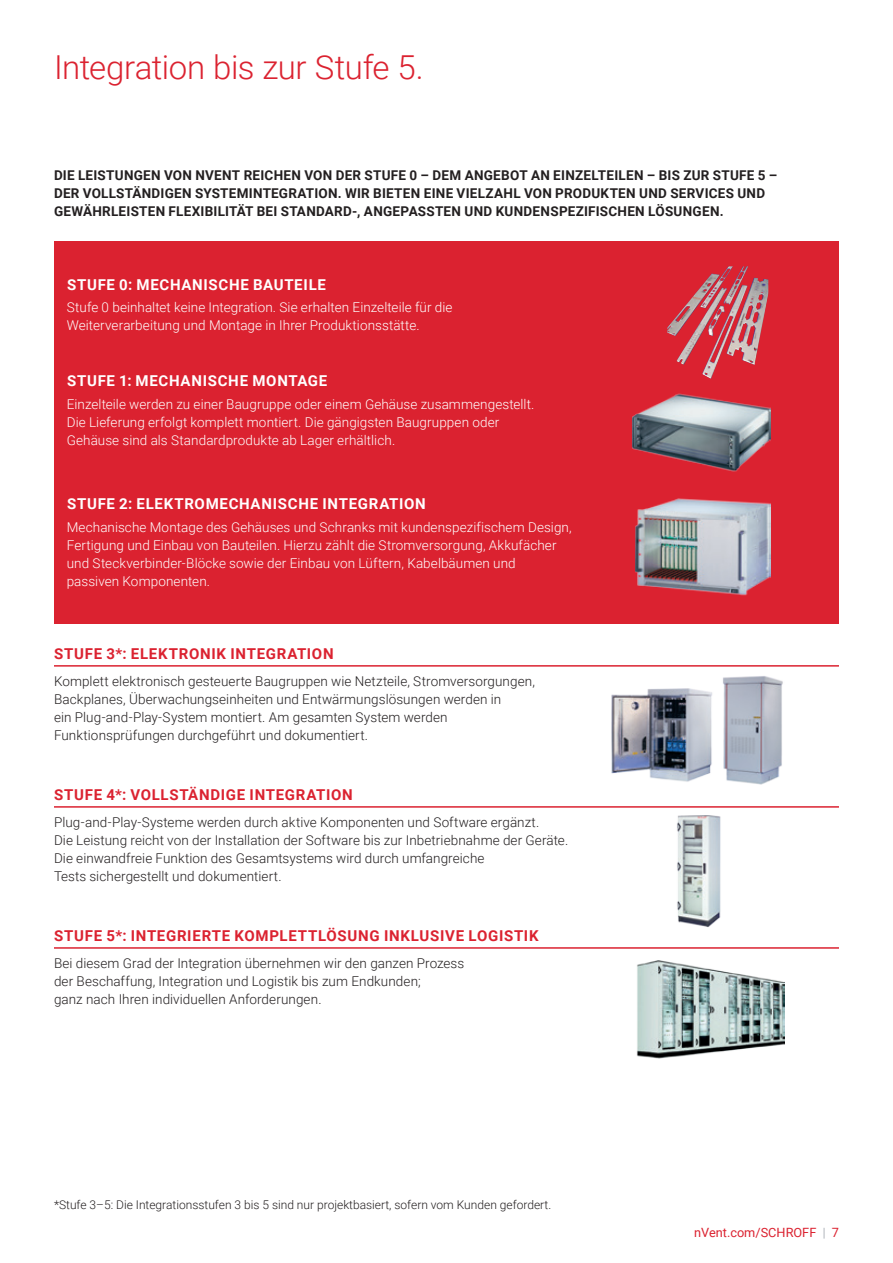
<style>
.page{position:relative;width:893px;height:1263px;background:#fff}
.page>*{position:absolute;margin:0;border:0;box-sizing:border-box;transform-origin:0 0}
.t1{font:300 33px "Roboto";letter-spacing:-.015em;color:#db2230}
.t2{font:700 15px "Roboto";letter-spacing:.05em;color:#db2230}
.t3{font:700 15px "Roboto";letter-spacing:.05em;color:#fff}
.t4{font:300 13.5px/18px "Roboto";letter-spacing:.005em;color:#231f20}
.t5{font:300 13.5px/18px "Roboto";letter-spacing:.005em;color:#fff}
.t6{font:700 13.5px/18px "Roboto";letter-spacing:.02em;color:#231f20}
.t7{font:12.75px "Roboto";color:#db2230}
.t8{font:300 12px "Roboto";color:#231f20}
.s1{font-weight:300;color:#8f959e}
</style>
<div class="page">
<div style="left:54px;top:241px;width:785px;height:382px;background:#db2230"></div>
<img style="left:667px;top:266px;width:87px;height:88px">
<img style="left:633px;top:393px;width:138px;height:79px">
<img style="left:635px;top:498px;width:135px;height:98px">
<hr style="left:54px;top:665px;width:785px;height:2px;background:#db2230">
<hr style="left:54px;top:806px;width:785px;height:2px;background:#db2230">
<hr style="left:54px;top:947px;width:785px;height:2px;background:#db2230">
<img style="left:611px;top:676px;width:172px;height:109px">
<img style="left:677px;top:815px;width:44px;height:112px">
<img style="left:636px;top:960px;width:148px;height:99px">
<h1 class="t1" style="left:54px;top:44px;width:371px">Integration bis zur Stufe 5.</h1>
<p class="t6" style="left:54px;top:166px;width:725px">DIE LEISTUNGEN VON NVENT REICHEN VON DER STUFE 0 – DEM ANGEBOT AN EINZELTEILEN – BIS ZUR STUFE 5 –<br>DER VOLLSTÄNDIGEN SYSTEMINTEGRATION. WIR BIETEN EINE VIELZAHL VON PRODUKTEN UND SERVICES UND<br>GEWÄHRLEISTEN FLEXIBILITÄT BEI STANDARD-, ANGEPASSTEN UND KUNDENSPEZIFISCHEN LÖSUNGEN.</p>
<p class="t3" style="left:67px;top:274px;width:260px">STUFE 0: MECHANISCHE BAUTEILE</p>
<p class="t5" style="left:67px;top:298px;width:387px">Stufe 0 beinhaltet keine Integration. Sie erhalten Einzelteile für die<br>Weiterverarbeitung und Montage in Ihrer Produktionsstätte.</p>
<p class="t3" style="left:67px;top:370px;width:262px">STUFE 1: MECHANISCHE MONTAGE</p>
<p class="t5" style="left:67px;top:394px;width:469px">Einzelteile werden zu einer Baugruppe oder einem Gehäuse zusammengestellt.<br>Die Lieferung erfolgt komplett montiert. Die gängigsten Baugruppen oder<br>Gehäuse sind als Standardprodukte ab Lager erhältlich.</p>
<p class="t3" style="left:67px;top:493px;width:360px">STUFE 2: ELEKTROMECHANISCHE INTEGRATION</p>
<p class="t5" style="left:67px;top:517px;width:506px">Mechanische Montage des Gehäuses und Schranks mit kundenspezifischem Design, Fertigung und Einbau von Bauteilen. Hierzu zählt die Stromversorgung, Akkufächer und Steckverbinder-Blöcke sowie der Einbau von Lüftern, Kabelbäumen und<br>passiven Komponenten.</p>
<p class="t2" style="left:54px;top:643px;width:281px">STUFE 3*: ELEKTRONIK INTEGRATION</p>
<p class="t4" style="left:54px;top:671px;width:482px">Komplett elektronisch gesteuerte Baugruppen wie Netzteile, Stromversorgungen, Backplanes, Überwachungseinheiten und Entwärmungslösungen werden in<br>ein Plug-and-Play-System montiert. Am gesamten System werden Funktionsprüfungen durchgeführt und dokumentiert.</p>
<p class="t2" style="left:54px;top:784px;width:300px">STUFE 4*: VOLLSTÄNDIGE INTEGRATION</p>
<p class="t4" style="left:54px;top:812px;width:516px">Plug-and-Play-Systeme werden durch aktive Komponenten und Software ergänzt.<br>Die Leistung reicht von der Installation der Software bis zur Inbetriebnahme der Geräte.<br>Die einwandfreie Funktion des Gesamtsystems wird durch umfangreiche<br>Tests sichergestellt und dokumentiert.</p>
<p class="t2" style="left:54px;top:925px;width:486px">STUFE 5*: INTEGRIERTE KOMPLETTLÖSUNG INKLUSIVE LOGISTIK</p>
<p class="t4" style="left:54px;top:953px;width:412px">Bei diesem Grad der Integration übernehmen wir den ganzen Prozess der Beschaffung, Integration und Logistik bis zum Endkunden;<br>ganz nach Ihren individuellen Anforderungen.</p>
<p class="t8" style="left:54px;top:1196px;width:499px">*Stufe 3–5: Die Integrationsstufen 3 bis 5 sind nur projektbasiert, sofern vom Kunden gefordert.</p>
<p class="t7" style="left:694px;top:1223px;width:146px">nVent.com/SCHROFF <span class="s1">|</span> 7</p>
</div>
